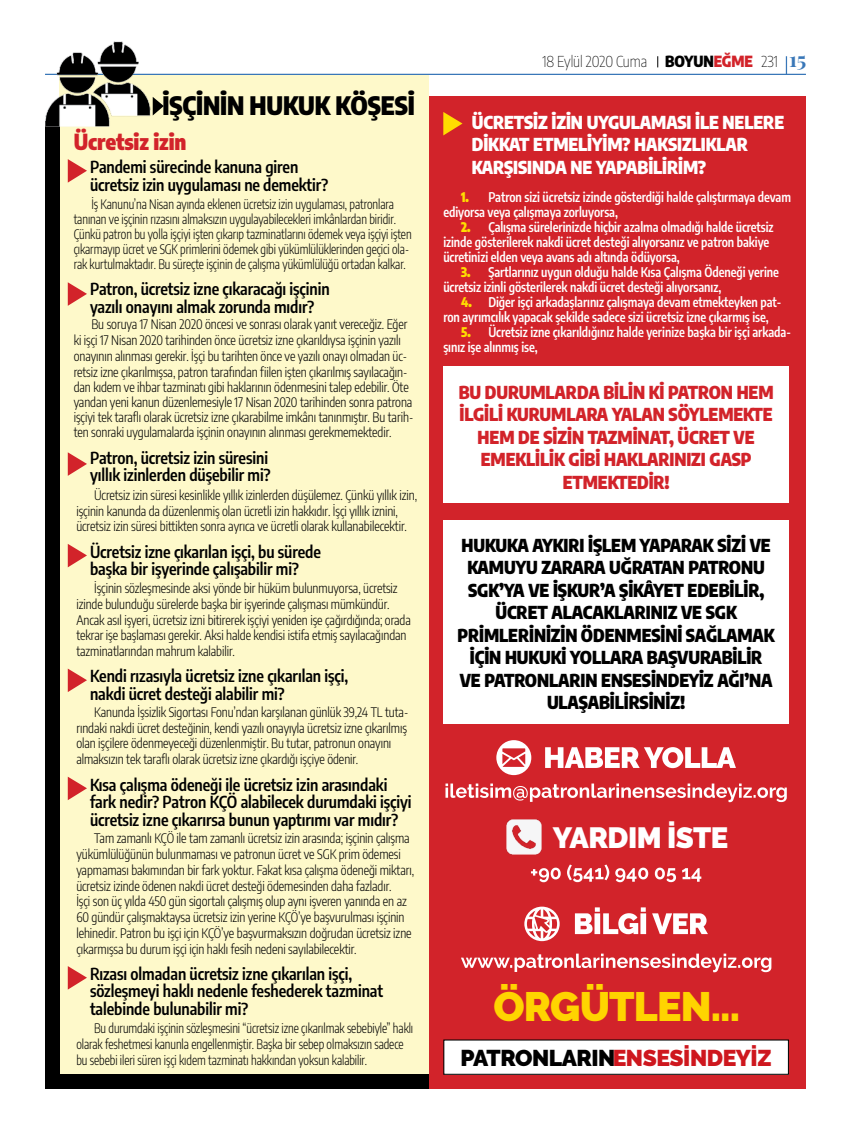
<style>
.page{position:relative;width:851px;height:1134px;background:#fff}
.page>*{position:absolute;margin:0;border:0;box-sizing:border-box;transform-origin:0 0}
.t1{font:900 40.88px "Raleway";letter-spacing:-.02em;color:#ffd400}
.t2{font:900 29.25px "Raleway";letter-spacing:-.02em;color:#fff}
.t3{font:900 25px "Encode Sans Condensed";letter-spacing:-.005em;color:#000}
.t4{font:900 22.88px "Raleway";letter-spacing:-.02em;color:#ce171e}
.t5{font:900 21.75px "Encode Sans Condensed";color:#d2232a}
.t6{font:700 20.75px "Playfair Display";color:#3977b8}
.t7{font:900 17.5px/22.5px "Encode Sans Condensed";letter-spacing:-.005em;color:#000}
.t8{font:900 17.5px/22.5px "Encode Sans Condensed";letter-spacing:-.005em;color:#d2232a;text-align:center}
.t9{font:900 17.5px/22.5px "Encode Sans Condensed";letter-spacing:-.005em;color:#fff}
.t10{font:600 16.25px/17.5px "Encode Sans Condensed";letter-spacing:-.005em;color:#000}
.t11{font:100 15.12px "Encode Sans Condensed";letter-spacing:-.01em;color:#000}
.t12{font:900 15.12px "Encode Sans Condensed";letter-spacing:-.005em;color:#000}
.t13{font:300 13.12px/15.8px "Encode Sans Condensed";letter-spacing:-.005em;color:#000;scale:.95 1}
.t14{font:600 13.12px/15px "Encode Sans Condensed";letter-spacing:-.005em;color:#fff;scale:.95 1}
.t15{font:300 13.12px/15px "Encode Sans Condensed";letter-spacing:-.005em;color:#000;scale:.9 1}
.s1{color:#d2232a}
.s2{font-weight:900;color:#fd0}
.s3{color:#000}
</style>
<div class="page">
<hr style="left:45px;top:74px;width:760px;height:1px;background:#3977b8">
<svg style="left:785px;top:56px;width:2px;height:18px"></svg>
<div style="left:59px;top:75px;width:370px;height:1007px;background:#fef9ca"></div>
<div style="left:45px;top:1075px;width:384px;height:14px;background:#000"></div>
<div style="left:45px;top:121px;width:14px;height:968px;background:#000"></div>
<svg style="left:156px;top:99px;width:8px;height:14px"></svg>
<svg style="left:68px;top:544px;width:19px;height:23px"></svg>
<svg style="left:68px;top:668px;width:19px;height:24px"></svg>
<svg style="left:68px;top:966px;width:19px;height:24px"></svg>
<svg style="left:68px;top:777px;width:19px;height:23px"></svg>
<div style="left:429px;top:97px;width:376px;height:992px;background:#d2232a"></div>
<div style="left:443px;top:366px;width:345px;height:137px;background:#fff"></div>
<div style="left:443px;top:520px;width:345px;height:204px;background:#fff"></div>
<img style="left:45px;top:41px;width:111px;height:89px">
<svg style="left:68px;top:452px;width:19px;height:24px"></svg>
<svg style="left:68px;top:282px;width:19px;height:24px"></svg>
<svg style="left:68px;top:159px;width:19px;height:24px"></svg>
<svg style="left:443px;top:112px;width:19px;height:23px"></svg>
<div style="left:444px;top:1040px;width:344px;height:34px;background:#fff"></div>
<div style="left:443px;top:1039px;width:345px;height:36px;border:1px solid #000"></div>
<svg style="left:496px;top:740px;width:35px;height:35px"></svg>
<svg style="left:545px;top:747px;width:190px;height:21px"></svg>
<svg style="left:445px;top:783px;width:341px;height:19px"></svg>
<svg style="left:524px;top:907px;width:35px;height:34px"></svg>
<svg style="left:575px;top:907px;width:132px;height:27px"></svg>
<svg style="left:461px;top:954px;width:310px;height:18px"></svg>
<img style="left:506px;top:819px;width:36px;height:36px">
<svg style="left:531px;top:864px;width:170px;height:18px"></svg>
<h3 class="t3" style="left:162px;top:86px;width:34px">İŞÇİNİN</h3>
<h3 class="t3" style="left:249px;top:86px;width:166px">HUKUK KÖŞESİ</h3>
<h3 class="t5" style="left:74px;top:124px;width:114px">ÜCRETSIZ IZIN</h3>
<p class="t10" style="left:90px;top:156px;width:240px;line-height:18.8px">Pandemi sürecinde kanuna giren ücretsiz izin uygulaması ne demektir?</p>
<p class="t15" style="left:74px;top:196px;width:377px;text-indent:18px">İş Kanunu’na Nisan ayında eklenen ücretsiz izin uygulaması, patronlara tanınan ve işçinin rızasını almaksızın uygulayabilecekleri imkânlardan biridir.<br>Çünkü patron bu yolla işçiyi işten çıkarıp tazminatlarını ödemek veya işçiyi işten çıkarmayıp ücret ve SGK primlerini ödemek gibi yükümlülüklerinden geçici ola&shy;rak kurtulmaktadır. Bu süreçte işçinin de çalışma yükümlülüğü ortadan kalkar.</p>
<p class="t10" style="left:90px;top:279px;width:241px">Patron, ücretsiz izne çıkaracağı işçinin yazılı onayını almak zorunda mıdır?</p>
<p class="t13" style="left:74px;top:316px;width:359px;line-height:15.4px;text-indent:18px">Bu soruya 17 Nisan 2020 öncesi ve sonrası olarak yanıt vereceğiz. Eğer ki işçi 17 Nisan 2020 tarihinden önce ücretsiz izne çıkarıldıysa işçinin yazılı onayının alınması gerekir. İşçi bu tarihten önce ve yazılı onayı olmadan üc&shy;retsiz izne çıkarılmışsa, patron tarafından fiilen işten çıkarılmış sayılacağın&shy;dan kıdem ve ihbar tazminatı gibi haklarının ödenmesini talep edebilir. Öte yandan yeni kanun düzenlemesiyle 17 Nisan 2020 tarihinden sonra patrona işçiyi tek taraflı olarak ücretsiz izne çıkarabilme imkânı tanınmıştır. Bu tarih&shy;ten sonraki uygulamalarda işçinin onayının alınması gerekmemektedir.</p>
<p class="t10" style="left:90px;top:448px;width:182px">Patron, ücretsiz izin süresini yıllık izinlerden düşebilir mi?</p>
<p class="t13" style="left:76px;top:486px;width:360px;text-indent:18px">Ücretsiz izin süresi kesinlikle yıllık izinlerden düşülemez. Çünkü yıllık izin, işçinin kanunda da düzenlenmiş olan ücretli izin hakkıdır. İşçi yıllık iznini, ücretsiz izin süresi bittikten sonra ayrıca ve ücretli olarak kullanabilecektir.</p>
<p class="t10" style="left:90px;top:542px;width:232px">Ücretsiz izne çıkarılan işçi, bu sürede başka bir işyerinde çalışabilir mi?</p>
<p class="t13" style="left:76px;top:580px;width:353px;text-indent:18px">İşçinin sözleşmesinde aksi yönde bir hüküm bulunmuyorsa, ücretsiz izinde bulunduğu sürelerde başka bir işyerinde çalışması mümkündür.<br>Ancak asıl işyeri, ücretsiz izni bitirerek işçiyi yeniden işe çağırdığında; orada tekrar işe başlaması gerekir. Aksi halde kendisi istifa etmiş sayılacağından tazminatlarından mahrum kalabilir.</p>
<p class="t10" style="left:90px;top:667px;width:259px">Kendi rızasıyla ücretsiz izne çıkarılan işçi, nakdi ücret desteği alabilir mi?</p>
<p class="t13" style="left:76px;top:704px;width:351px;text-indent:18px">Kanunda İşsizlik Sigortası Fonu’ndan karşılanan günlük 39,24 TL tuta&shy;rındaki nakdi ücret desteğinin, kendi yazılı onayıyla ücretsiz izne çıkarılmış olan işçilere ödenmeyeceği düzenlenmiştir. Bu tutar, patronun onayını almaksızın tek taraflı olarak ücretsiz izne çıkardığı işçiye ödenir.</p>
<p class="t10" style="left:90px;top:775px;width:323px">Kısa çalışma ödeneği ile ücretsiz izin arasındaki fark nedir? Patron KÇÖ alabilecek durumdaki işçiyi ücretsiz izne çıkarırsa bunun yaptırımı var mıdır?</p>
<p class="t13" style="left:76px;top:830px;width:357px;text-indent:18px">Tam zamanlı KÇÖ ile tam zamanlı ücretsiz izin arasında; işçinin çalışma yükümlülüğünün bulunmaması ve patronun ücret ve SGK prim ödemesi yapmaması bakımından bir fark yoktur. Fakat kısa çalışma ödeneği miktarı, ücretsiz izinde ödenen nakdi ücret desteği ödemesinden daha fazladır.<br>İşçi son üç yılda 450 gün sigortalı çalışmış olup aynı işveren yanında en az 60 gündür çalışmaktaysa ücretsiz izin yerine KÇÖ’ye başvurulması işçinin lehinedir. Patron bu işçi için KÇÖ’ye başvurmaksızın doğrudan ücretsiz izne çıkarmışsa bu durum işçi için haklı fesih nedeni sayılabilecektir.</p>
<p class="t10" style="left:90px;top:964px;width:294px">Rızası olmadan ücretsiz izne çıkarılan işçi, sözleşmeyi haklı nedenle feshederek tazminat talebinde bulunabilir mi?</p>
<p class="t15" style="left:76px;top:1020px;width:376px;line-height:15.8px;text-indent:18px">Bu durumdaki işçinin sözleşmesini “ücretsiz izne çıkarılmak sebebiyle” haklı olarak feshetmesi kanunla engellenmiştir. Başka bir sebep olmaksızın sadece bu sebebi ileri süren işçi kıdem tazminatı hakkından yoksun kalabilir.</p>
<p class="t12" style="left:665px;top:50px;width:89px">BOYUN<span class="s1">EĞME</span></p>
<h3 class="t6" style="left:789px;top:43px;width:19px">15</h3>
<p class="t11" style="left:542px;top:51px;width:106px">18 Eylül 2020 Cuma</p>
<p class="t11" style="left:761px;top:51px;width:18px">231</p>
<h3 class="t9" style="left:471px;top:109px;width:314px">ÜCRETSIZ IZIN UYGULAMASI ILE NELERE<br>DIKKAT ETMELIYIM? HAKSIZLIKLAR<br>KARŞISINDA NE YAPABILIRIM?</h3>
<p class="t14" style="left:443px;top:189px;width:367px;text-indent:18px"><span class="s2">1.</span> Patron sizi ücretsiz izinde gösterdiği halde çalıştırmaya devam ediyorsa veya çalışmaya zorluyorsa,</p>
<p class="t14" style="left:443px;top:219px;width:349px;text-indent:18px"><span class="s2">2.</span> Çalışma sürelerinizde hiçbir azalma olmadığı halde ücretsiz izinde gösterilerek nakdi ücret desteği alıyorsanız ve patron bakiye ücretinizi elden veya avans adı altında ödüyorsa,</p>
<p class="t14" style="left:443px;top:264px;width:355px;text-indent:18px"><span class="s2">3.</span> Şartlarınız uygun olduğu halde Kısa Çalışma Ödeneği yerine ücretsiz izinli gösterilerek nakdi ücret desteği alıyorsanız,</p>
<p class="t14" style="left:443px;top:294px;width:357px;text-indent:18px"><span class="s2">4.</span> Diğer işçi arkadaşlarınız çalışmaya devam etmekteyken pat&shy;ron ayrımcılık yapacak şekilde sadece sizi ücretsiz izne çıkarmış ise,</p>
<p class="t14" style="left:443px;top:324px;width:367px;text-indent:18px"><span class="s2">5.</span> Ücretsiz izne çıkarıldığınız halde yerinize başka bir işçi arkada&shy;şınız işe alınmış ise,</p>
<h3 class="t8" style="left:458px;top:379px;width:316px">BU DU RUMLARDA BILIN KI PATRON HEM<br>ILGILI KURUMLARA YALAN SÖYLEMEKTE<br>HEM DE SIZIN TAZMINAT, ÜCRET VE<br>EMEKLILIK GIBI HAKLARINIZI GASP<br>ETMEKTEDIR!</h3>
<h3 class="t7" style="left:467px;top:533px;width:305px;text-indent:-6px">HUKUKA AYKIRI IŞLEM YAPARAK SIZI VE<br>KAMUYU</h3>
<h3 class="t7" style="left:541px;top:555px;width:223px">ZARARA UĞRATAN PATRONU</h3>
<h3 class="t7" style="left:468px;top:578px;width:297px">SGK’YA VE İŞKUR’A ŞIKÂYET EDEBILIR,</h3>
<h3 class="t7" style="left:495px;top:600px;width:232px">ÜCRET ALACAKLARINIZ VE SGK</h3>
<h3 class="t7" style="left:457px;top:623px;width:318px">PRIMLERINIZIN ÖDENMESINI SAĞLAMAK</h3>
<h3 class="t7" style="left:470px;top:645px;width:294px">IÇIN HU KUKI YOLLARA BAŞVURABILIR</h3>
<h3 class="t7" style="left:459px;top:668px;width:314px">VE PATRONLARIN ENSESINDEYIZ AĞI’NA</h3>
<h3 class="t7" style="left:547px;top:690px;width:140px">ULAŞABILIRSINIZ!</h3>
<h2 class="t2" style="left:552px;top:820px;width:177px">YARDIM İSTE</h2>
<h1 class="t1" style="left:493px;top:982px;width:248px">ÖRGÜTLEN...</h1>
<h3 class="t4" style="left:460px;top:1044px;width:312px"><span class="s3">PATRONLARIN</span>ENSESİNDEYİZ</h3>
</div>
